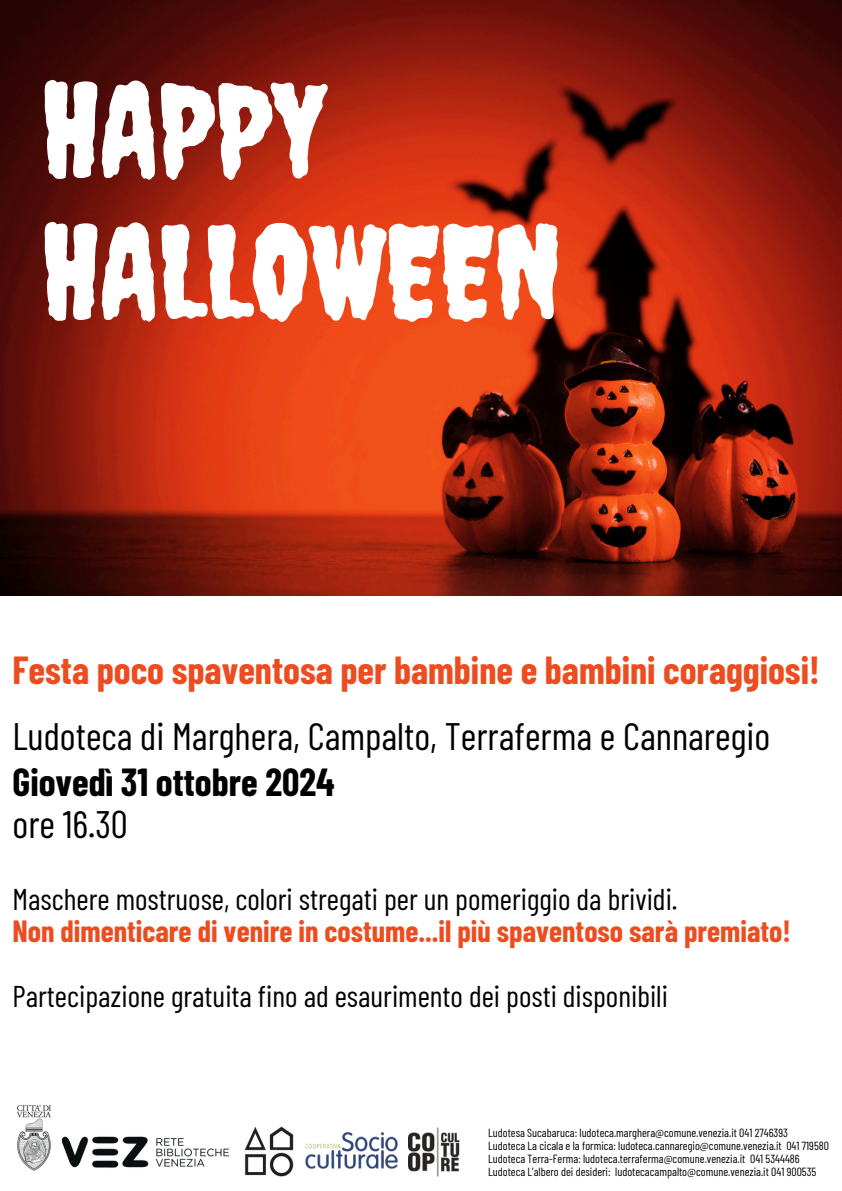
<style>
.page{position:relative;width:842px;height:1191px;background:#fff}
.page>*{position:absolute;margin:0;border:0;box-sizing:border-box;transform-origin:0 0}
.t1{font:129.5px/141.8px "Creepster";color:#fff}
.t2{font:38.2px "Barlow Condensed";color:#000}
.t3{font:700 38.2px "Barlow Condensed";color:#ec4d20}
.t4{font:700 38.2px/42px "Barlow Condensed";color:#000}
.t5{font:700 30px/32.2px "Barlow Condensed";color:#ec4d20}
.t6{font:30px "Barlow Condensed";color:#000}
.t7{font:11.8px "Barlow Condensed";color:#000}
.s1{font-weight:400}
.s2{font-weight:400;color:#000}
</style>
<div class="page">
<img style="left:0;top:0;width:842px;height:596px">
<img style="left:16px;top:1104px;width:278px;height:73px">
<img style="left:305px;top:1131px;width:93px;height:38px">
<img style="left:409px;top:1127px;width:51px;height:49px">
<p class="t1" style="left:41px;top:58px;width:521px">HAPPY<br>HALLOWEEN</p>
<h3 class="t3" style="left:13px;top:645px;width:809px">Festa poco spaventosa per bambine e bambini coraggiosi!</h3>
<h4 class="t2" style="left:13px;top:711px;width:759px">Ludoteca di Marghera, Campalto, Terraferma e Cannaregio</h4>
<h4 class="t4" style="left:13px;top:759px;width:324px">Giovedì 31 ottobre 2024 <span class="s1">ore 16.30</span></h4>
<h2 class="t5" style="left:13px;top:881px;width:780px"><span class="s2">Maschere mostruose, colori stregati per un pomeriggio da brividi.<br></span>Non dimenticare di venire in costume...il più spaventoso sarà premiato!</h2>
<h3 class="t6" style="left:13px;top:976px;width:657px">Partecipazione gratuita fino ad esaurimento dei posti disponibili</h3>
<p class="t7" style="left:488px;top:1125px;width:301px">Ludotesa Sucabaruca: ludoteca.marghera@comune.venezia.it 041 2746393</p>
<p class="t7" style="left:488px;top:1138px;width:342px">Ludoteca La cicala e la formica: ludoteca.cannaregio@comune.venezia.it 041 719580</p>
<p class="t7" style="left:488px;top:1151px;width:313px">Ludoteca Terra-Ferma: ludoteca.terraferma@comune.venezia.it 041 5344486</p>
<p class="t7" style="left:488px;top:1164px;width:330px">Ludoteca L’albero dei desideri: ludotecacampalto@comune.venezia.it 041 900535</p>
</div>
